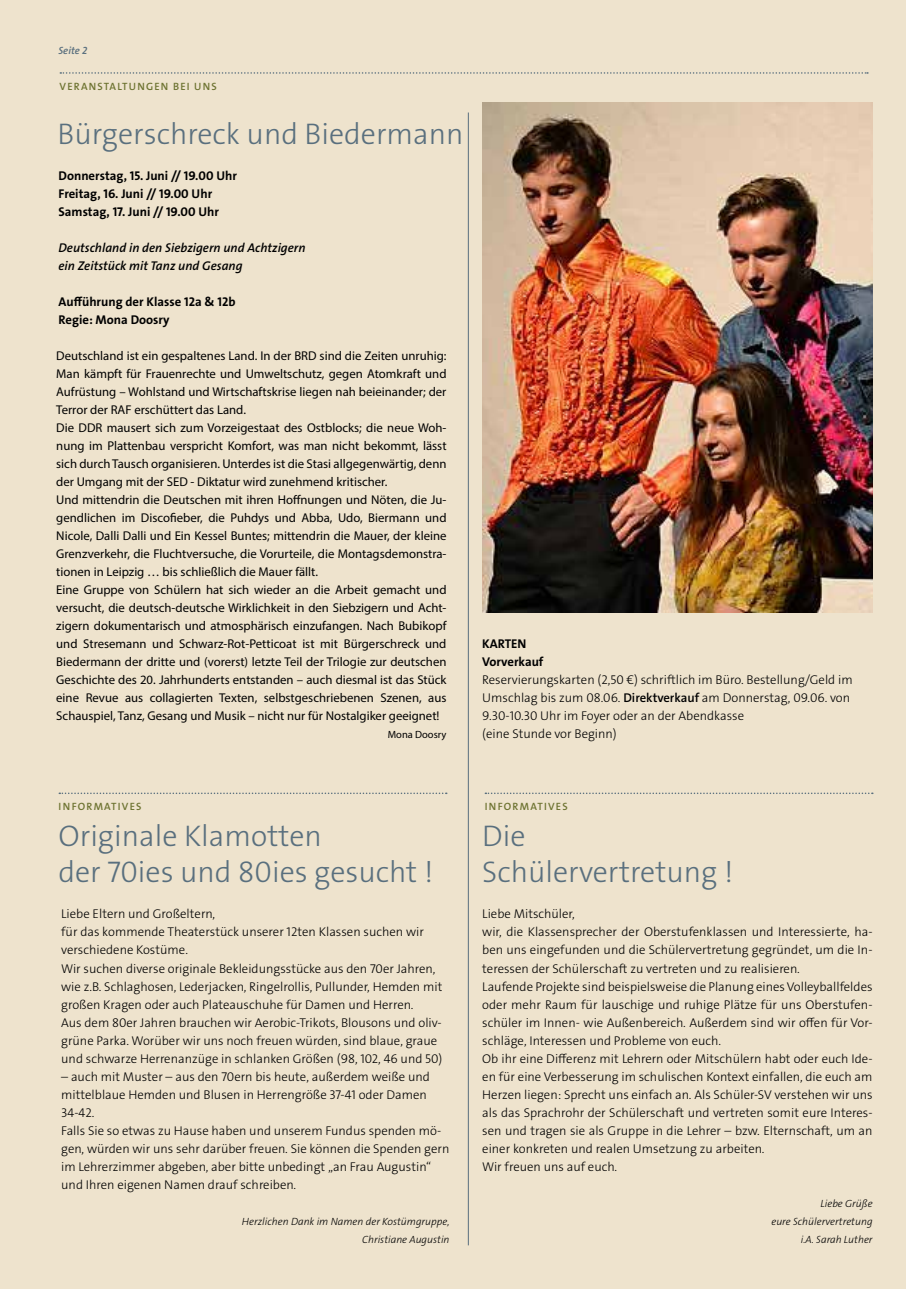
<style>
.page{position:relative;width:906px;height:1289px;background:#fff}
.page>*{position:absolute;margin:0;border:0;box-sizing:border-box;transform-origin:0 0}
.t1{font:30px/36px "The Sans LP3 Lig";color:#596f7e}
.t2{font:12.75px/18px "The Sans LP3 Lig";color:#000}
.t3{font:12.75px/18px "Myriad Pro";color:#000}
.t4{font:12.75px/18px "The Sans LP7 Bld";color:#000}
.t5{font:12.75px/18px "The Sans LP6 Se Bld IT";color:#000}
.t6{font:10.65px "The Sans LP6 Se Bld";letter-spacing:.115em;color:#6d7331}
.t7{font:10.5px/18px "The Sans LP3 Lig IT";color:#000;text-align:right}
.t8{font:10.5px "Myriad Pro";color:#000}
.t9{font:10.5px "The Sans LP6 Se Bld IT";color:#596f7e}
.s1{font-family:"The Sans LP6 Se Bld"}
</style>
<div class="page">
<div style="left:0;top:0;width:906px;height:1288px;background:#eee3cd"></div>
<img style="left:482px;top:102px;width:390px;height:510px">
<svg style="left:59px;top:792px;width:388px;height:2px"></svg>
<svg style="left:485px;top:792px;width:388px;height:2px"></svg>
<svg style="left:60px;top:72px;width:808px;height:2px"></svg>
<hr style="left:468px;top:112px;width:1px;height:1133px;background:#596f7e">
<p class="t9" style="left:59px;top:44px;width:30px">Seite 2</p>
<p class="t6" style="left:60px;top:80px;width:159px">VERANSTALTUNGEN BEI UNS</p>
<h1 class="t1" style="left:57px;top:116px;width:408px">Bürgerschreck und Biedermann</h1>
<p class="t4" style="left:59px;top:167px;width:180px">Donnerstag, 15. Juni // 19.00 Uhr<br>Freitag, 16. Juni // 19.00 Uhr<br>Samstag, 17. Juni // 19.00 Uhr</p>
<p class="t5" style="left:59px;top:239px;width:248px">Deutschland in den Siebzigern und Achtzigern ein Zeitstück mit Tanz und Gesang</p>
<p class="t4" style="left:59px;top:293px;width:178px">Aufführung der Klasse 12a &amp; 12b<br>Regie: Mona Doosry</p>
<p class="t3" style="left:56px;top:347px;width:392px">Deutschland ist ein gespaltenes Land. In der BRD sind die Zeiten unruhig:<br>Man kämpft für Frauenrechte und Umweltschutz, gegen Atomkraft und Aufrüstung – Wohlstand und Wirtschaftskrise liegen nah beieinander; der Terror der RAF erschüttert das Land.<br>Die DDR mausert sich zum Vorzeigestaat des Ostblocks; die neue Woh&shy;nung im Plattenbau verspricht Komfort, was man nicht bekommt, lässt sich durch Tausch organisieren. Unterdes ist die Stasi allgegenwärtig, denn der Umgang mit der SED - Diktatur wird zunehmend kritischer.<br>Und mittendrin die Deutschen mit ihren Hoffnungen und Nöten, die Ju&shy;gendlichen im Discofieber, die Puhdys und Abba, Udo, Biermann und Nicole, Dalli Dalli und Ein Kessel Buntes; mittendrin die Mauer, der kleine Grenzverkehr, die Fluchtversuche, die Vorurteile, die Montagsdemonstra&shy;tionen in Leipzig … bis schließlich die Mauer fällt.<br>Eine Gruppe von Schülern hat sich wieder an die Arbeit gemacht und versucht, die deutsch-deutsche Wirklichkeit in den Siebzigern und Acht&shy;zigern dokumentarisch und atmosphärisch einzufangen. Nach Bubikopf und Stresemann und Schwarz-Rot-Petticoat ist mit Bürgerschreck und Biedermann der dritte und (vorerst) letzte Teil der Trilogie zur deutschen Geschichte des 20. Jahrhunderts entstanden – auch diesmal ist das Stück eine Revue aus collagierten Texten, selbstgeschriebenen Szenen, aus Schauspiel, Tanz, Gesang und Musik – nicht nur für Nostalgiker geeignet!</p>
<p class="t8" style="left:388px;top:728px;width:60px">Mona Doosry</p>
<p class="t4" style="left:482px;top:635px;width:63px">KARTEN<br>Vorverkauf</p>
<p class="t2" style="left:482px;top:671px;width:372px">Reservierungskarten (2,50 €) schriftlich im Büro. Bestellung/Geld im Umschlag bis zum 08.06. <span class="s1">DIREKTVERKAUF</span> am Donnerstag, 09.06. von 9.30-10.30 Uhr im Foyer oder an der Abendkasse<br>(eine Stunde vor Beginn)</p>
<p class="t6" style="left:59px;top:800px;width:84px">I NFORMATIVES</p>
<p class="t6" style="left:485px;top:800px;width:84px">I NFORMATIVES</p>
<h1 class="t1" style="left:482px;top:818px;width:253px">Die<br>Schülervertretung !</h1>
<h1 class="t1" style="left:59px;top:818px;width:376px">Originale Klamotten<br>der 70ies und 80ies gesucht !</h1>
<p class="t2" style="left:61px;top:905px;width:383px">Liebe Eltern und Großeltern,<br>für das kommende Theaterstück unserer 12ten Klassen suchen wir verschiedene Kostüme.<br>Wir suchen diverse originale Bekleidungsstücke aus den 70er Jahren, wie z.B. Schlaghosen, Lederjacken, Ringelrollis, Pullunder, Hemden mit großen Kragen oder auch Plateauschuhe für Damen und Herren.<br>Aus dem 80er Jahren brauchen wir Aerobic-Trikots, Blousons und oliv&shy;grüne Parka. Worüber wir uns noch freuen würden, sind blaue, graue und schwarze Herrenanzüge in schlanken Größen (98, 102, 46 und 50)</p>
<p class="t2" style="left:61px;top:1067px;width:390px">– auch mit Muster – aus den 70ern bis heute, außerdem weiße und mittelblaue Hemden und Blusen in Herrengröße 37-41 oder Damen 34-42.<br>Falls Sie so etwas zu Hause haben und unserem Fundus spenden mö&shy;gen, würden wir uns sehr darüber freuen. Sie können die Spenden gern im Lehrerzimmer abgeben, aber bitte unbedingt „an Frau Augustin“ und Ihren eigenen Namen drauf schreiben.</p>
<p class="t7" style="left:242px;top:1212px;width:209px">Herzlichen Dank im Namen der Kostümgruppe,<br>Christiane Augustin</p>
<p class="t2" style="left:482px;top:905px;width:392px">Liebe Mitschüler,<br>wir, die Klassensprecher der Oberstufenklassen und Interessierte, ha&shy;ben uns eingefunden und die Schülervertretung gegründet, um die In&shy;teressen der Schülerschaft zu vertreten und zu realisieren.<br>Laufende Projekte sind beispielsweise die Planung eines Volleyballfeldes oder mehr Raum für lauschige und ruhige Plätze für uns Oberstufen&shy;schüler im Innen- wie Außenbereich. Außerdem sind wir offen für Vor&shy;schläge, Interessen und Probleme von euch.<br>Ob ihr eine Differenz mit Lehrern oder Mitschülern habt oder euch Ide&shy;en für eine Verbesserung im schulischen Kontext einfallen, die euch am Herzen liegen: Sprecht uns einfach an. Als Schüler-SV verstehen wir uns als das Sprachrohr der Schülerschaft und vertreten somit eure Interes&shy;sen und tragen sie als Gruppe in die Lehrer – bzw. Elternschaft, um an einer konkreten und realen Umsetzung zu arbeiten.<br>Wir freuen uns auf euch.</p>
<p class="t7" style="left:771px;top:1194px;width:103px">Liebe Grüße<br>eure Schülervertretung i.A. Sarah Luther</p>
</div>
